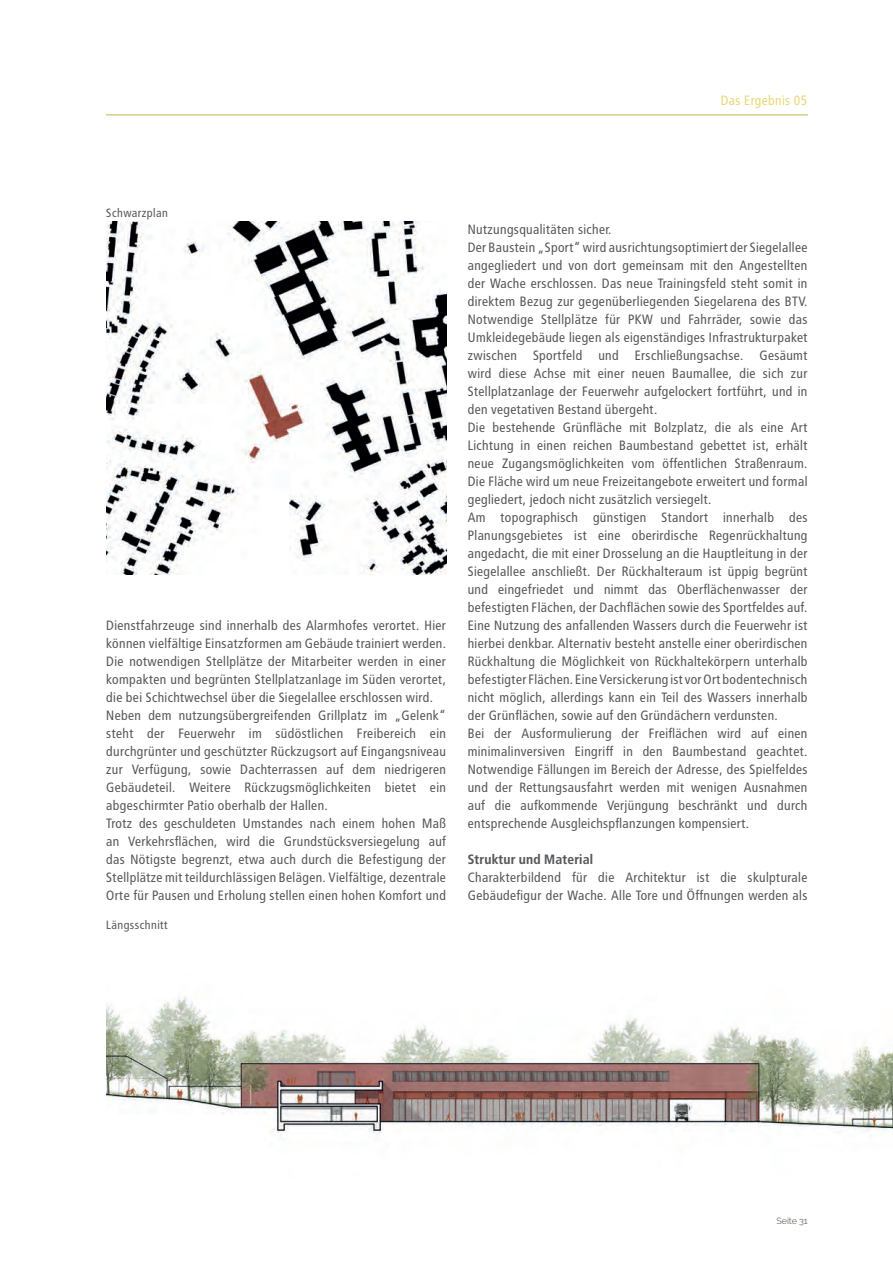
<style>
.page{position:relative;width:893px;height:1263px;background:#fff}
.page>*{position:absolute;margin:0;border:0;box-sizing:border-box;transform-origin:0 0}
.t1{font:13.5px/18px "Transit Pro";letter-spacing:-.01em;color:#57585a}
.t2{font:700 13.5px "Transit Pro";letter-spacing:-.01em;color:#57585a}
.t3{font:13.5px "Transit Pro";letter-spacing:-.01em;color:#ead778}
.t4{font:12px "Transit Pro";color:#57585a}
.t5{font:9px "Raleway";letter-spacing:-.01em;color:#666b61}
</style>
<div class="page">
<img style="left:106px;top:221px;width:340px;height:354px">
<hr style="left:106px;top:114px;width:702px;height:1px;background:#ead778">
<img style="left:106px;top:996px;width:787px;height:141px">
<p class="t3" style="left:721px;top:92px;width:88px">Das Ergebnis 05</p>
<p class="t4" style="left:106px;top:205px;width:64px">Schwarzplan</p>
<p class="t1" style="left:106px;top:616px;width:342px">Dienstfahrzeuge sind innerhalb des Alarmhofes verortet. Hier können vielfältige Einsatzformen am Gebäude trainiert werden.<br>Die notwendigen Stellplätze der Mitarbeiter werden in einer kompakten und begrünten Stellplatzanlage im Süden verortet, die bei Schichtwechsel über die Siegelallee erschlossen wird.<br>Neben dem nutzungsübergreifenden Grillplatz im „Gelenk“ steht der Feuerwehr im südöstlichen Freibereich ein durchgrünter und geschützter Rückzugsort auf Eingangsniveau zur Verfügung, sowie Dachterrassen auf dem niedrigeren Gebäudeteil. Weitere Rückzugsmöglichkeiten bietet ein abgeschirmter Patio oberhalb der Hallen.<br>Trotz des geschuldeten Umstandes nach einem hohen Maß an Verkehrsflächen, wird die Grundstücksversiegelung auf das Nötigste begrenzt, etwa auch durch die Befestigung der Stellplätze mit teildurchlässigen Belägen. Vielfältige, dezentrale Orte für Pausen und Erholung stellen einen hohen Komfort und</p>
<p class="t4" style="left:106px;top:917px;width:64px">Längsschnitt</p>
<p class="t1" style="left:468px;top:220px;width:342px">Nutzungsqualitäten sicher.<br>Der Baustein „Sport“ wird ausrichtungsoptimiert der Siegelallee angegliedert und von dort gemeinsam mit den Angestellten der Wache erschlossen. Das neue Trainingsfeld steht somit in direktem Bezug zur gegenüberliegenden Siegelarena des BTV.<br>Notwendige Stellplätze für PKW und Fahrräder, sowie das Umkleidegebäude liegen als eigenständiges Infrastrukturpaket zwischen Sportfeld und Erschließungsachse. Gesäumt wird diese Achse mit einer neuen Baumallee, die sich zur Stellplatzanlage der Feuerwehr aufgelockert fortführt, und in den vegetativen Bestand übergeht.<br>Die bestehende Grünfläche mit Bolzplatz, die als eine Art Lichtung in einen reichen Baumbestand gebettet ist, erhält neue Zugangsmöglichkeiten vom öffentlichen Straßenraum.<br>Die Fläche wird um neue Freizeitangebote erweitert und formal gegliedert, jedoch nicht zusätzlich versiegelt.<br>Am topographisch günstigen Standort innerhalb des Planungsgebietes ist eine oberirdische Regenrückhaltung angedacht, die mit einer Drosselung an die Hauptleitung in der Siegelallee anschließt. Der Rückhalteraum ist üppig begrünt und eingefriedet und nimmt das Oberflächenwasser der befestigten Flächen, der Dachflächen sowie des Sportfeldes auf.<br>Eine Nutzung des anfallenden Wassers durch die Feuerwehr ist hierbei denkbar. Alternativ besteht anstelle einer oberirdischen Rückhaltung die Möglichkeit von Rückhaltekörpern unterhalb befestigter Flächen. Eine Versickerung ist vor Ort bodentechnisch nicht möglich, allerdings kann ein Teil des Wassers innerhalb der Grünflächen, sowie auf den Gründächern verdunsten.<br>Bei der Ausformulierung der Freiflächen wird auf einen minimalinversiven Eingriff in den Baumbestand geachtet.<br>Notwendige Fällungen im Bereich der Adresse, des Spielfeldes und der Rettungsausfahrt werden mit wenigen Ausnahmen auf die aufkommende Verjüngung beschränkt und durch entsprechende Ausgleichspflanzungen kompensiert.</p>
<p class="t2" style="left:468px;top:851px;width:127px">Struktur und Material</p>
<p class="t1" style="left:468px;top:868px;width:342px">Charakterbildend für die Architektur ist die skulpturale<br>Gebäudefigur der Wache. Alle Tore und Öffnungen werden als</p>
<p class="t5" style="left:776px;top:1215px;width:33px">Seite 31</p>
</div>
